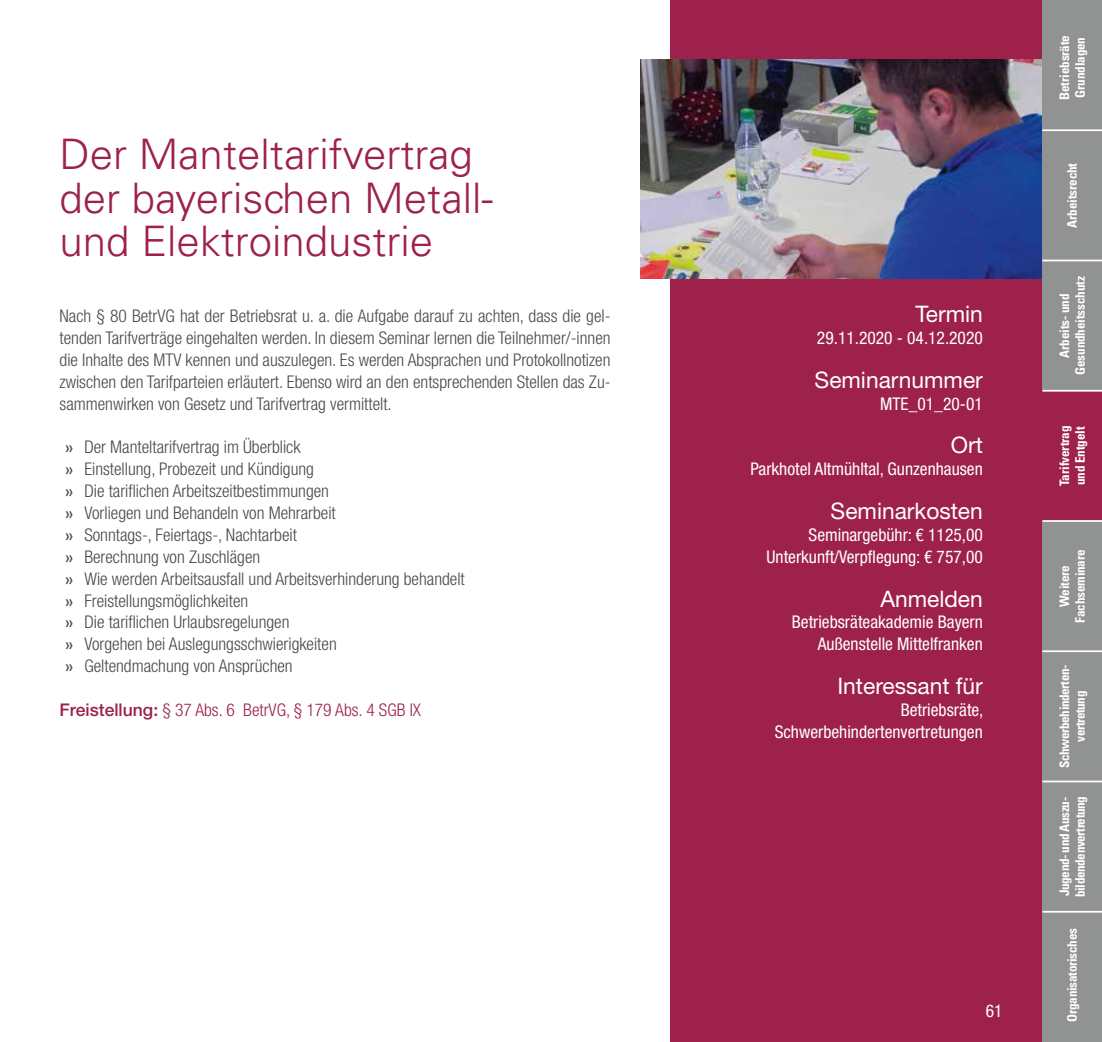
<style>
.page{position:relative;width:1102px;height:1042px;background:#fff}
.page>*{position:absolute;margin:0;border:0;box-sizing:border-box;transform-origin:0 0}
.t1{font:300 42px/43.8px "Univers LT Std";color:#9d214b}
.t2{font:22.75px "Helvetica Neue LT Std";color:#fff}
.t3{font:300 condensed 17.5px/21.9px "Helvetica Neue LT Std";color:#494948;text-align:justify}
.t4{font:condensed 17.5px/21.9px "Helvetica Neue LT Std";color:#fff;text-align:right}
.t5{font:300 condensed 17.5px "Helvetica Neue LT Std";color:#9d214b}
.t6{font:700 condensed 13.12px/15.8px "Univers LT Std";letter-spacing:-.01em;color:#fff;text-align:center}
.t7{font:700 condensed 13.12px/15.8px "Univers LT Std";letter-spacing:-.03em;color:#fff;text-align:center}
.s1{font-family:"Univers LT Std";font-weight:400;font-stretch:normal}
.s2{font-weight:500;font-stretch:normal}
</style>
<div class="page">
<div style="left:670px;top:0;width:387px;height:1042px;background:#9d214b"></div>
<img style="left:640px;top:60px;width:402px;height:218px">
<div style="left:1042px;top:0;width:59px;height:130px;background:#919292"></div>
<div style="left:1042px;top:130px;width:59px;height:130px;background:#919292"></div>
<div style="left:1042px;top:260px;width:59px;height:131px;background:#919292"></div>
<div style="left:1042px;top:391px;width:59px;height:130px;background:#9d214b"></div>
<div style="left:1042px;top:521px;width:59px;height:130px;background:#919292"></div>
<div style="left:1042px;top:651px;width:59px;height:130px;background:#919292"></div>
<div style="left:1042px;top:781px;width:59px;height:131px;background:#919292"></div>
<div style="left:1042px;top:912px;width:59px;height:130px;background:#919292"></div>
<hr style="left:1042px;top:260px;width:59px;height:1px;background:#fff">
<hr style="left:1042px;top:390px;width:59px;height:2px;background:#fff">
<hr style="left:1042px;top:520px;width:59px;height:2px;background:#fff">
<hr style="left:1042px;top:650px;width:59px;height:2px;background:#fff">
<hr style="left:1042px;top:780px;width:59px;height:2px;background:#fff">
<hr style="left:1042px;top:911px;width:59px;height:1px;background:#fff">
<hr style="left:1042px;top:129px;width:59px;height:2px;background:#fff">
<h1 class="t1" style="left:60px;top:132px;width:435px">Der Manteltarifvertrag der bayerischen Metall&shy;und Elektroindustrie</h1>
<p class="t3" style="left:60px;top:305px;width:552px">Nach § 80 BetrVG hat der Betriebsrat u. a. die Aufgabe darauf zu achten, dass die gel&shy;tenden Tarifverträge eingehalten werden. In diesem Seminar lernen die Teilnehmer/-innen die Inhalte des MTV kennen und auszulegen. Es werden Absprachen und Protokollnotizen zwischen den Tarifparteien erläutert. Ebenso wird an den entsprechenden Stellen das Zu&shy;sammenwirken von Gesetz und Tarifvertrag vermittelt.</p>
<p class="t3" style="left:64px;top:436px;width:401px;text-align:left"><span class="s1">»</span> Der Manteltarifvertrag im Überblick<br><span class="s1">»</span> Einstellung, Probezeit und Kündigung<br><span class="s1">»</span> Die tariflichen Arbeitszeitbestimmungen<br><span class="s1">»</span> Vorliegen und Behandeln von Mehrarbeit<br><span class="s1">»</span> Sonntags-, Feiertags-, Nachtarbeit<br><span class="s1">»</span> Berechnung von Zuschlägen<br><span class="s1">»</span> Wie werden Arbeitsausfall und Arbeitsverhinderung behandelt <span class="s1">»</span> Freistellungsmöglichkeiten<br><span class="s1">»</span> Die tariflichen Urlaubsregelungen<br><span class="s1">»</span> Vorgehen bei Auslegungsschwierigkeiten<br><span class="s1">»</span> Geltendmachung von Ansprüchen</p>
<p class="t5" style="left:60px;top:700px;width:363px"><span class="s2">Freistellung:</span> § 37 Abs. 6 BetrVG, § 179 Abs. 4 SGB IX</p>
<h2 class="t2" style="left:915px;top:300px;width:69px">Termin</h2>
<p class="t4" style="left:816px;top:327px;width:167px">29.11.2020 - 04.12.2020</p>
<h2 class="t2" style="left:814px;top:366px;width:170px">Seminarnummer</h2>
<p class="t4" style="left:880px;top:392px;width:104px">MTE_01_20-01</p>
<h2 class="t2" style="left:950px;top:432px;width:34px">Ort</h2>
<p class="t4" style="left:750px;top:458px;width:234px">Parkhotel Altmühltal, Gunzenhausen</p>
<h2 class="t2" style="left:830px;top:497px;width:154px">Seminarkosten</h2>
<p class="t4" style="left:766px;top:524px;width:218px">Seminargebühr: € 1125,00<br>Unterkunft/Verpflegung: € 757,00</p>
<h2 class="t2" style="left:880px;top:585px;width:104px">Anmelden</h2>
<p class="t4" style="left:791px;top:611px;width:192px">Betriebsräteakademie Bayern<br>Außenstelle Mittelfranken</p>
<h2 class="t2" style="left:837px;top:672px;width:147px">Interessant für</h2>
<p class="t4" style="left:774px;top:699px;width:210px">Betriebsräte,<br>Schwerbehindertenvertretungen</p>
<p class="t4" style="left:985px;top:999px;width:18px">61</p>
<p class="t6" style="left:1056px;top:100px;width:66px;text-align:left;rotate:-90deg">Betriebsräte<br>Grundlagen</p>
<p class="t6" style="left:1064px;top:228px;width:66px;rotate:-90deg">Arbeitsrecht</p>
<p class="t6" style="left:1056px;top:375px;width:100px;rotate:-90deg">Arbeits- und<br>Gesundheitsschutz</p>
<p class="t6" style="left:1056px;top:486px;width:62px;text-align:left;rotate:-90deg">Tarifvertrag und Entgelt</p>
<p class="t6" style="left:1056px;top:623px;width:75px;rotate:-90deg">Weitere<br>Fachseminare</p>
<p class="t7" style="left:1056px;top:768px;width:105px;rotate:-90deg">Schwerbehinderten&shy;vertretung</p>
<p class="t7" style="left:1056px;top:897px;width:102px;text-align:left;rotate:-90deg">Jugend- und Auszu&shy;bildendenvertretung</p>
<p class="t6" style="left:1064px;top:1021px;width:95px;rotate:-90deg">Organisatorisches</p>
</div>
